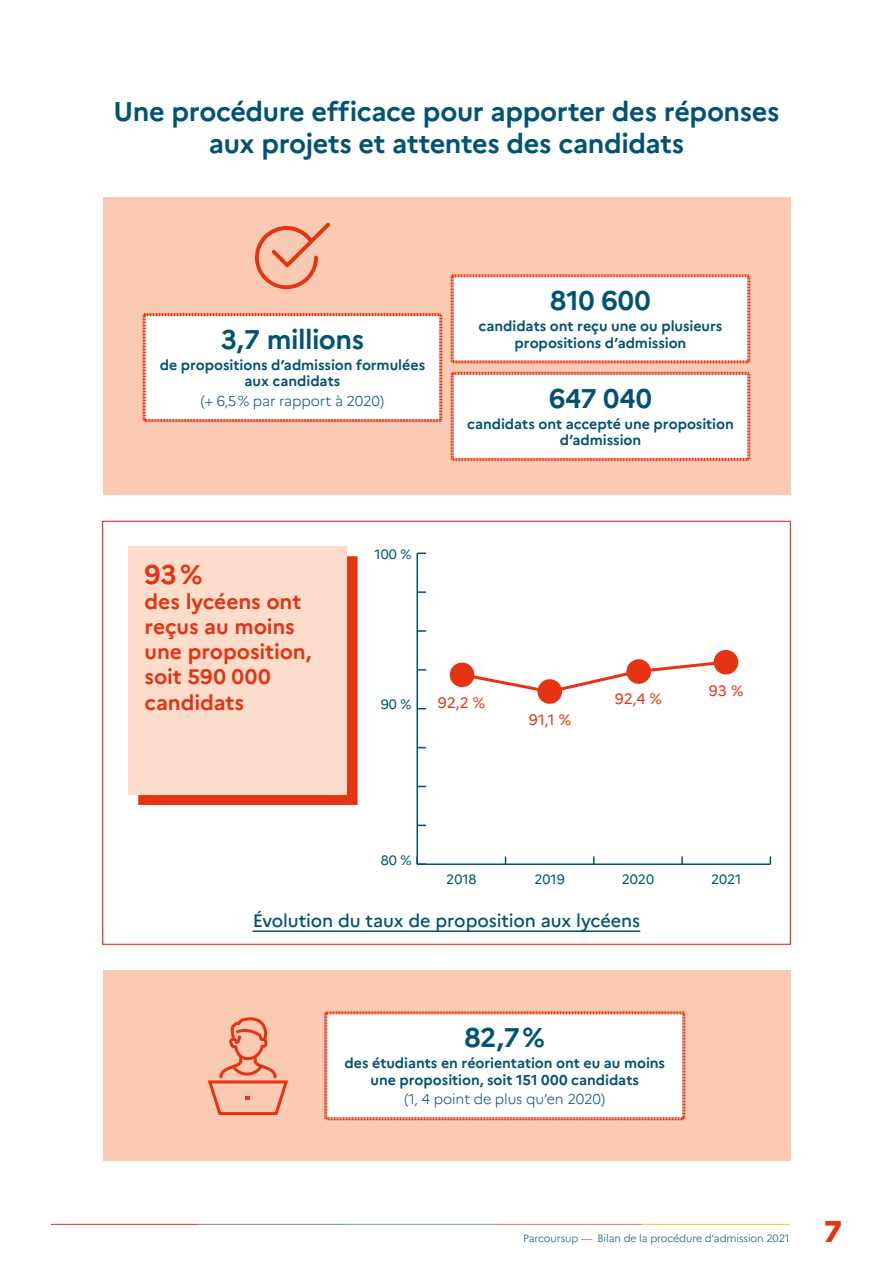
<style>
.page{position:relative;width:893px;height:1263px;background:#fff}
.page>*{position:absolute;margin:0;border:0;box-sizing:border-box;transform-origin:0 0}
.t1{font:800 30px "Marianne";color:#e63312}
.t2{font:700 27px/32.4px "Marianne";letter-spacing:-.015em;color:#005373;text-align:center}
.t3{font:700 27px "Marianne";color:#e63312}
.t4{font:700 21px/25.2px "Marianne";letter-spacing:-.005em;color:#e63312}
.t5{font:500 18px "Marianne";letter-spacing:-.01em;color:#005373}
.t6{font:15px "Marianne";letter-spacing:-.005em;color:#e63312}
.t7{font:700 14.25px/16.5px "Marianne";letter-spacing:-.005em;color:#005373;text-align:center}
.t8{font:300 14.25px "Marianne";letter-spacing:-.01em;color:#005373}
.t9{font:13.5px "Marianne";color:#005373}
.t10{font:300 10.5px "Marianne";letter-spacing:-.01em;color:#005373}
.s1{color:#e63312}
</style>
<div class="page">
<hr style="left:51px;top:1224px;width:148px;height:1px;background:#e63312">
<hr style="left:199px;top:1224px;width:147px;height:1px;background:#787fbd">
<hr style="left:346px;top:1224px;width:148px;height:1px;background:#54bbab">
<hr style="left:494px;top:1224px;width:148px;height:1px;background:#ee7555">
<hr style="left:642px;top:1224px;width:148px;height:1px;background:#eecb1e">
<div style="left:103px;top:971px;width:687px;height:190px;background:#facab2"></div>
<svg style="left:324px;top:1011px;width:362px;height:110px"></svg>
<svg style="left:208px;top:1016px;width:80px;height:99px;background:#f6af95"></svg>
<svg style="left:102px;top:520px;width:689px;height:425px"></svg>
<div style="left:138px;top:557px;width:219px;height:248px;background:#e63312"></div>
<div style="left:128px;top:546px;width:219px;height:248px;background:#fcddcc"></div>
<hr style="left:417px;top:863px;width:353px;height:2px;background:#005373">
<svg style="left:593px;top:856px;width:2px;height:8px"></svg>
<svg style="left:681px;top:856px;width:2px;height:8px"></svg>
<hr style="left:416px;top:553px;width:2px;height:311px;background:#005373">
<svg style="left:416px;top:856px;width:10px;height:9px"></svg>
<svg style="left:417px;top:552px;width:9px;height:2px"></svg>
<svg style="left:418px;top:824px;width:8px;height:2px"></svg>
<svg style="left:418px;top:669px;width:8px;height:2px"></svg>
<svg style="left:418px;top:630px;width:8px;height:2px"></svg>
<svg style="left:418px;top:591px;width:8px;height:2px"></svg>
<svg style="left:458px;top:659px;width:271px;height:36px"></svg>
<div style="left:450px;top:662px;width:24px;height:25px;background:#e63312;border-radius:50%"></div>
<div style="left:537px;top:679px;width:25px;height:25px;background:#e63312;border-radius:50%"></div>
<div style="left:626px;top:659px;width:25px;height:25px;background:#e63312;border-radius:50%"></div>
<div style="left:714px;top:650px;width:24px;height:24px;background:#e63312;border-radius:50%"></div>
<div style="left:103px;top:197px;width:687px;height:298px;background:#facab2"></div>
<svg style="left:142px;top:313px;width:301px;height:110px"></svg>
<svg style="left:450px;top:371px;width:301px;height:90px"></svg>
<svg style="left:450px;top:274px;width:301px;height:90px"></svg>
<svg style="left:254px;top:223px;width:76px;height:66px;background:#f6ac93"></svg>
<h2 class="t2" style="left:114px;top:95px;width:667px">Une procédure efficace pour apporter des réponses aux projets et attentes des candidats</h2>
<h2 class="t2" style="left:550px;top:284px;width:102px">810 600</h2>
<p class="t7" style="left:479px;top:318px;width:245px">candidats ont reçu une ou plusieurs propositions d’admission</p>
<h2 class="t2" style="left:221px;top:323px;width:145px">3,7 millions</h2>
<p class="t7" style="left:160px;top:357px;width:267px">de propositions d’admission formulées aux candidats</p>
<p class="t8" style="left:201px;top:392px;width:185px">(+ 6,5% par rapport à 2020)</p>
<h2 class="t2" style="left:549px;top:382px;width:104px">647 040</h2>
<p class="t7" style="left:467px;top:415px;width:268px">candidats ont accepté une proposition d’admission</p>
<h2 class="t3" style="left:145px;top:557px;width:60px">93%</h2>
<h3 class="t4" style="left:145px;top:589px;width:168px">des lycéens ont reçus au moins une proposition, soit 590 000 candidats</h3>
<p class="t9" style="left:374px;top:546px;width:39px">100 %</p>
<p class="t9" style="left:381px;top:696px;width:33px">90 %</p>
<p class="t6" style="left:438px;top:693px;width:49px">92,2 %</p>
<p class="t6" style="left:529px;top:710px;width:44px">91,1 %</p>
<p class="t6" style="left:615px;top:690px;width:49px">92,4 %</p>
<p class="t6" style="left:709px;top:681px;width:36px">93 %</p>
<p class="t9" style="left:381px;top:852px;width:32px">80 %</p>
<p class="t9" style="left:446px;top:871px;width:32px">2018</p>
<p class="t9" style="left:534px;top:871px;width:32px">2019</p>
<p class="t9" style="left:622px;top:871px;width:34px">2020</p>
<p class="t9" style="left:711px;top:871px;width:32px">2021</p>
<p class="t5" style="left:253px;top:909px;width:389px">Évolution du taux de proposition aux lycéens</p>
<h2 class="t2" style="left:464px;top:1021px;width:82px">82,7%</h2>
<p class="t7" style="left:344px;top:1055px;width:322px">des étudiants en réorientation ont eu au moins une proposition, soit 151 000 candidats</p>
<p class="t8" style="left:404px;top:1091px;width:202px">(1, 4 point de plus qu’en 2020)</p>
<p class="t10" style="left:523px;top:1231px;width:268px">Parcoursup <span class="s1">—</span> Bilan de la procédure d’admission 2021</p>
<h1 class="t1" style="left:824px;top:1213px;width:19px">7</h1>
</div>
